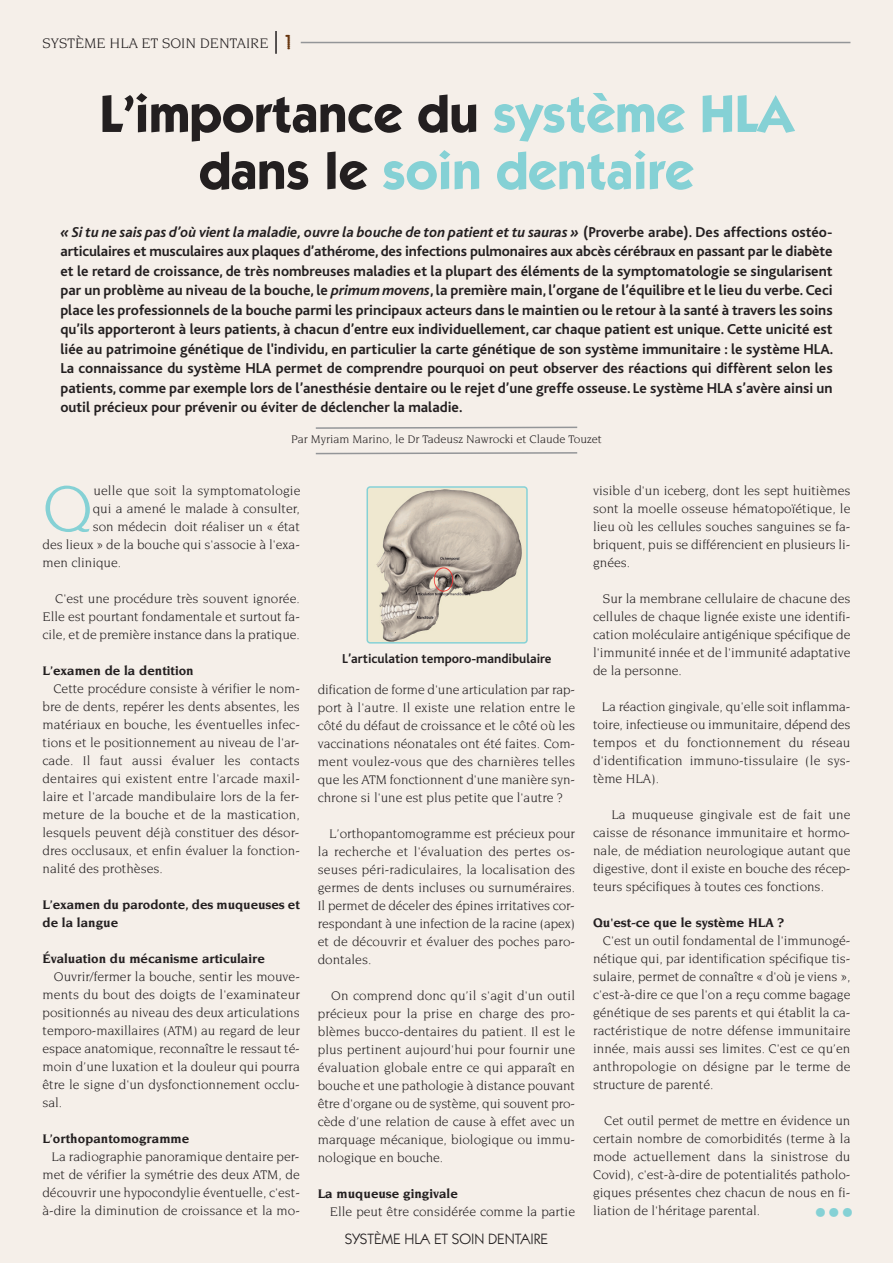
<style>
.page{position:relative;width:893px;height:1263px;background:#f5efe9}
.page>*{position:absolute;margin:0;border:0;box-sizing:border-box;transform-origin:0 0}
.t1{font:69.75px "Novarese";color:#85d1d5}
.t2{font:700 52.5px/57px "Itc Kabel";color:#85d1d5;text-align:center}
.t3{font:27px "Novarese";color:#85d1d5}
.t4{font:21px "Synchro LET";color:#66330c}
.t5{font:700 15px/19.5px "Bliss";color:#231f20;text-align:justify}
.t6{font:15px "Novarese";color:#231f20}
.t7{font:15px "Itc Kabel";color:#231f20}
.t8{font:13.5px/18px "Novarese";color:#231f20;text-align:justify}
.t9{font:700 13.5px/18px "Novarese";color:#231f20}
.t10{font:700 13.5px "Bliss";color:#231f20}
.t11{font:12px "Novarese";color:#231f20}
.s1{color:#231f20}
.s2{font-style:italic}
</style>
<div class="page">
<hr style="left:301px;top:42px;width:549px;height:1px;background:#939598">
<svg style="left:315px;top:426px;width:263px;height:3px"></svg>
<svg style="left:315px;top:452px;width:263px;height:3px"></svg>
<hr style="left:275px;top:31px;width:2px;height:23px;background:#231f20">
<svg style="left:366px;top:486px;width:162px;height:158px;background:#c9c3b3"></svg>
<p class="t6" style="left:43px;top:37px;width:228px">SYSTÈME HLA ET SOIN DENTAIRE</p>
<h3 class="t4" style="left:285px;top:28px;width:8px">1</h3>
<h2 class="t2" style="left:100px;top:90px;width:695px"><span class="s1">L’importance du</span> système HLA <span class="s1">dans le</span> soin dentaire</h2>
<p class="t5" style="left:60px;top:224px;width:774px"><span class="s2">« Si tu ne sais pas d’où vient la maladie, ouvre la bouche de ton patient et tu sauras »</span> (Proverbe arabe). Des affections ostéo&shy;articulaires et musculaires aux plaques d’athérome, des infections pulmonaires aux abcès cérébraux en passant par le diabète et le retard de croissance, de très nombreuses maladies et la plupart des éléments de la symptomatologie se singularisent par un problème au niveau de la bouche, le <span class="s2">primum movens</span>, la première main, l’organe de l’équilibre et le lieu du verbe. Ceci place les professionnels de la bouche parmi les principaux acteurs dans le maintien ou le retour à la santé à travers les soins qu’ils apporteront à leurs patients, à chacun d’entre eux individuellement, car chaque patient est unique. Cette unicité est liée au patrimoine génétique de l'individu, en particulier la carte génétique de son système immunitaire : le système HLA.<br>La connaissance du système HLA permet de comprendre pourquoi on peut observer des réactions qui diffèrent selon les patients, comme par exemple lors de l’anesthésie dentaire ou le rejet d’une greffe osseuse. Le système HLA s’avère ainsi un outil précieux pour prévenir ou éviter de déclencher la maladie.</p>
<p class="t11" style="left:291px;top:434px;width:312px">Par Myriam Marino, le Dr Tadeusz Nawrocki et Claude Touzet</p>
<h1 class="t1" style="left:43px;top:480px;width:52px">Q</h1>
<p class="t8" style="left:93px;top:482px;width:209px">uelle que soit la symptomatologie</p>
<p class="t8" style="left:93px;top:500px;width:209px">qui a amené le malade à consulter,</p>
<p class="t8" style="left:93px;top:518px;width:209px">son médecin doit réaliser un « état</p>
<p class="t8" style="left:43px;top:536px;width:259px">des lieux » de la bouche qui s'associe à l'exa-</p>
<p class="t8" style="left:43px;top:554px;width:80px">men clinique.</p>
<p class="t8" style="left:43px;top:590px;width:259px;text-indent:13px">C'est une procédure très souvent ignorée.<br>Elle est pourtant fondamentale et surtout fa&shy;cile, et de première instance dans la pratique.</p>
<p class="t9" style="left:43px;top:662px;width:153px">L’examen de la dentition</p>
<p class="t8" style="left:43px;top:680px;width:259px;text-indent:11px">Cette procédure consiste à vérifier le nom&shy;bre de dents, repérer les dents absentes, les matériaux en bouche, les éventuelles infec&shy;tions et le positionnement au niveau de l'ar&shy;cade. Il faut aussi évaluer les contacts dentaires qui existent entre l'arcade maxil&shy;laire et l'arcade mandibulaire lors de la fer&shy;meture de la bouche et de la mastication, lesquels peuvent déjà constituer des désor&shy;dres occlusaux, et enfin évaluer la fonction&shy;nalité des prothèses.</p>
<p class="t9" style="left:43px;top:896px;width:259px">L’examen du parodonte, des muqueuses et de la langue</p>
<p class="t9" style="left:43px;top:950px;width:224px">Évaluation du mécanisme articulaire</p>
<p class="t8" style="left:42px;top:968px;width:259px;text-indent:12px">Ouvrir/fermer la bouche, sentir les mouve&shy;ments du bout des doigts de l'examinateur positionnés au niveau des deux articulations temporo-maxillaires (ATM) au regard de leur espace anatomique, reconnaître le ressaut té&shy;moin d’une luxation et la douleur qui pourra être le signe d'un dysfonctionnement occlu&shy;sal.</p>
<p class="t9" style="left:42px;top:1130px;width:148px">L’orthopantomogramme</p>
<p class="t8" style="left:42px;top:1148px;width:259px;text-indent:9px">La radiographie panoramique dentaire per&shy;met de vérifier la symétrie des deux ATM, de découvrir une hypocondylie éventuelle, c'est&shy;à-dire la diminution de croissance et la mo-</p>
<p class="t10" style="left:342px;top:654px;width:211px">L’articulation temporo-mandibulaire</p>
<p class="t8" style="left:318px;top:681px;width:259px">dification de forme d'une articulation par rap&shy;port à l'autre. Il existe une relation entre le côté du défaut de croissance et le côté où les vaccinations néonatales ont été faites. Com&shy;ment voulez-vous que des charnières telles que les ATM fonctionnent d'une manière syn&shy;chrone si l'une est plus petite que l'autre ?</p>
<p class="t8" style="left:318px;top:825px;width:259px;text-indent:11px">L’orthopantomogramme est précieux pour la recherche et l'évaluation des pertes os&shy;seuses péri-radiculaires, la localisation des germes de dents incluses ou surnuméraires.<br>Il permet de déceler des épines irritatives cor&shy;respondant à une infection de la racine (apex) et de découvrir et évaluer des poches paro&shy;dontales.</p>
<p class="t8" style="left:318px;top:987px;width:259px;text-indent:13px">On comprend donc qu’il s'agit d'un outil précieux pour la prise en charge des pro&shy;blèmes bucco-dentaires du patient. Il est le plus pertinent aujourd'hui pour fournir une évaluation globale entre ce qui apparaît en bouche et une pathologie à distance pouvant être d'organe ou de système, qui souvent pro&shy;cède d’une relation de cause à effet avec un marquage mécanique, biologique ou immu&shy;nologique en bouche.</p>
<p class="t9" style="left:318px;top:1185px;width:142px">La muqueuse gingivale</p>
<p class="t8" style="left:330px;top:1203px;width:247px">Elle peut être considérée comme la partie</p>
<p class="t7" style="left:345px;top:1233px;width:205px">SYSTÈME HLA ET SOIN DENTAIRE</p>
<p class="t8" style="left:593px;top:482px;width:259px">visible d'un iceberg, dont les sept huitièmes sont la moelle osseuse hématopoïétique, le lieu où les cellules souches sanguines se fa&shy;briquent, puis se différencient en plusieurs li&shy;gnées.</p>
<p class="t8" style="left:593px;top:590px;width:259px;text-indent:10px">Sur la membrane cellulaire de chacune des cellules de chaque lignée existe une identifi&shy;cation moléculaire antigénique spécifique de l'immunité innée et de l'immunité adaptative de la personne.</p>
<p class="t8" style="left:593px;top:698px;width:259px;text-indent:9px">La réaction gingivale, qu'elle soit inflamma&shy;toire, infectieuse ou immunitaire, dépend des tempos et du fonctionnement du réseau d'identification immuno-tissulaire (le sys&shy;tème HLA).</p>
<p class="t8" style="left:593px;top:806px;width:259px;text-indent:18px">La muqueuse gingivale est de fait une caisse de résonance immunitaire et hormo&shy;nale, de médiation neurologique autant que digestive, dont il existe en bouche des récep&shy;teurs spécifiques à toutes ces fonctions.</p>
<p class="t9" style="left:593px;top:914px;width:192px">Qu'est-ce que le système HLA ?</p>
<p class="t8" style="left:593px;top:932px;width:259px;text-indent:10px">C'est un outil fondamental de l'immunogé&shy;nétique qui, par identification spécifique tis&shy;sulaire, permet de connaître « d'où je viens », c'est-à-dire ce que l'on a reçu comme bagage génétique de ses parents et qui établit la ca&shy;ractéristique de notre défense immunitaire innée, mais aussi ses limites. C'est ce qu’en anthropologie on désigne par le terme de structure de parenté.</p>
<p class="t8" style="left:593px;top:1112px;width:259px;text-indent:11px">Cet outil permet de mettre en évidence un certain nombre de comorbidités (terme à la mode actuellement dans la sinistrose du Covid), c'est-à-dire de potentialités patholo&shy;giques présentes chez chacun de nous en fi&shy;liation de l'héritage parental.</p>
<h3 class="t3" style="left:814px;top:1201px;width:42px">•••</h3>
</div>
